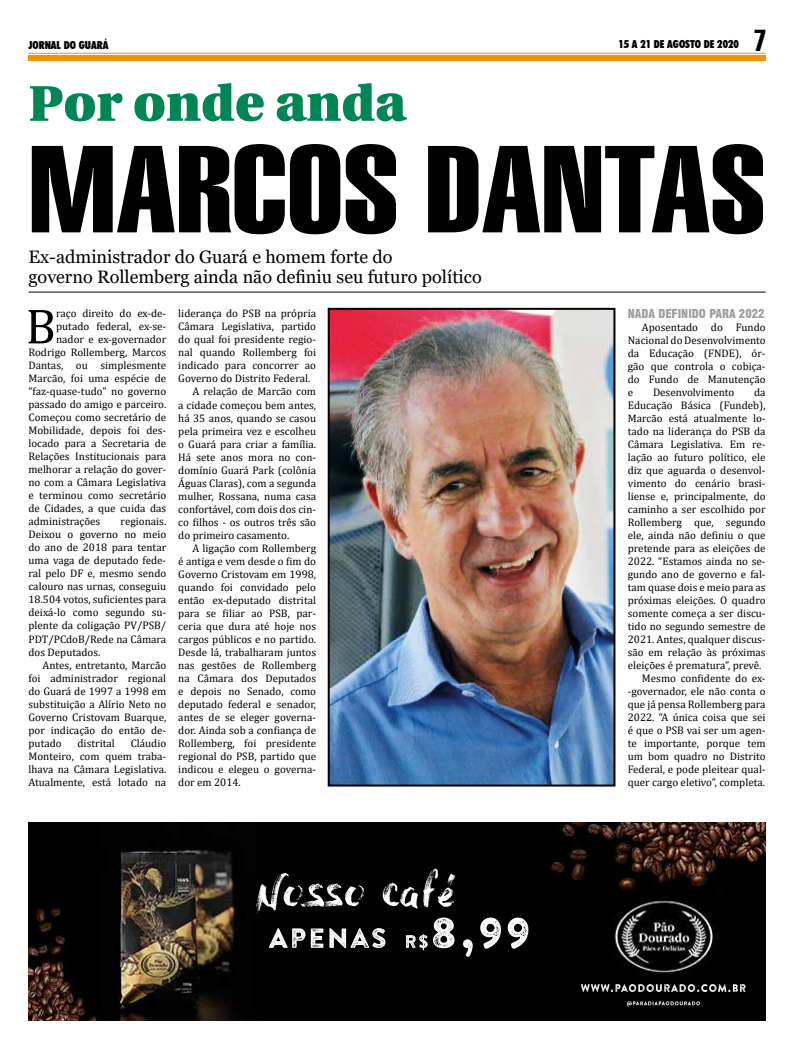
<style>
.page{position:relative;width:794px;height:1049px;background:#fff}
.page>*{position:absolute;margin:0;border:0;box-sizing:border-box;transform-origin:0 0}
.t1{font:120px "Swiss 911 BT Extra Compressed";color:#000;scale:1.25 1}
.t2{font:900 50px "Utopia";color:#008654}
.t3{font:50px "Cambria";color:#000}
.t4{font:29.6px "Swiss 911 BT Extra Compressed";color:#000}
.t5{font:18px/20px "Georgia";color:#000}
.t6{font:900 condensed 12px "Swiss 721 BT";color:#9d9d9c}
.t7{font:11px/13px "Cambria";color:#000;text-align:justify}
.t8{font:900 condensed 11px "Futura BT";color:#000}
</style>
<div class="page">
<div style="left:28px;top:55px;width:737px;height:6px;background:#f39200"></div>
<hr style="left:28px;top:53px;width:737px;height:1px;background:#f39200">
<img style="left:28px;top:822px;width:737px;height:198px">
<hr style="left:28px;top:292px;width:737px;height:1px;background:#000">
<img style="left:327px;top:307px;width:289px;height:480px">
<p class="t8" style="left:28px;top:38px;width:82px">JORNAL DO GUARÁ</p>
<p class="t8" style="left:618px;top:37px;width:122px">15 A 21 DE AGOSTO DE 2020</p>
<h3 class="t4" style="left:754px;top:24px;width:13px">7</h3>
<h2 class="t2" style="left:28px;top:75px;width:379px">Por onde anda</h2>
<h1 class="t1" style="left:28px;top:122px;width:591px">MARCOS DANTAS</h1>
<h3 class="t5" style="left:28px;top:247px;width:455px">Ex-administrador do Guará e homem forte do<br>governo Rollemberg ainda não definiu seu futuro político</h3>
<h2 class="t3" style="left:26px;top:297px;width:32px">B</h2>
<p class="t7" style="left:56px;top:307px;width:112px">raço direito do ex-de-</p>
<p class="t7" style="left:56px;top:320px;width:112px">putado federal, ex-se-</p>
<p class="t7" style="left:56px;top:333px;width:112px">nador e ex-governador</p>
<p class="t7" style="left:28px;top:346px;width:139px">Rodrigo Rollemberg, Marcos</p>
<p class="t7" style="left:28px;top:359px;width:139px">Dantas, ou simplesmente</p>
<p class="t7" style="left:28px;top:372px;width:139px">Marcão, foi uma espécie de</p>
<p class="t7" style="left:28px;top:385px;width:139px">“faz-quase-tudo” no governo</p>
<p class="t7" style="left:28px;top:398px;width:139px">passado do amigo e parceiro.</p>
<p class="t7" style="left:28px;top:411px;width:139px">Começou como secretário de</p>
<p class="t7" style="left:28px;top:424px;width:139px">Mobilidade, depois foi des-</p>
<p class="t7" style="left:28px;top:437px;width:139px">locado para a Secretaria de</p>
<p class="t7" style="left:28px;top:450px;width:139px">Relações Institucionais para</p>
<p class="t7" style="left:28px;top:463px;width:139px">melhorar a relação do gover-</p>
<p class="t7" style="left:28px;top:476px;width:139px">no com a Câmara Legislativa</p>
<p class="t7" style="left:28px;top:489px;width:139px">e terminou como secretário</p>
<p class="t7" style="left:28px;top:502px;width:139px">de Cidades, a que cuida das</p>
<p class="t7" style="left:28px;top:515px;width:73px">administrações</p>
<p class="t7" style="left:28px;top:515px;width:139px;text-indent:92px">regionais.<br>Deixou o governo no meio do ano de 2018 para tentar uma vaga de deputado fede&shy;ral pelo DF e, mesmo sendo calouro nas urnas, conseguiu 18.504 votos, suficientes para deixá-lo como segundo su&shy;plente da coligação PV/PSB/ PDT/PCdoB/Rede na Câmara dos Deputados.</p>
<p class="t7" style="left:28px;top:658px;width:139px;text-indent:14px">Antes, entretanto, Marcão foi administrador regional do Guará de 1997 a 1998 em substituição a Alírio Neto no Governo Cristovam Buarque, por indicação do então de&shy;putado</p>
<p class="t7" style="left:28px;top:736px;width:139px;text-indent:102px">Cláudio Monteiro, com quem traba&shy;lhava na Câmara Legislativa.<br>Atualmente, está lotado na</p>
<p class="t7" style="left:78px;top:736px;width:39px">distrital</p>
<p class="t7" style="left:178px;top:307px;width:139px">liderança do PSB na própria</p>
<p class="t7" style="left:178px;top:320px;width:139px">Câmara Legislativa, partido</p>
<p class="t7" style="left:178px;top:333px;width:139px">do qual foi presidente regio-</p>
<p class="t7" style="left:178px;top:346px;width:139px">nal quando Rollemberg foi</p>
<p class="t7" style="left:178px;top:359px;width:139px">indicado para concorrer ao</p>
<p class="t7" style="left:178px;top:372px;width:133px">Governo do Distrito Federal.</p>
<p class="t7" style="left:192px;top:385px;width:125px">A relação de Marcão com</p>
<p class="t7" style="left:178px;top:398px;width:139px">a cidade começou bem antes,</p>
<p class="t7" style="left:178px;top:411px;width:139px">há 35 anos, quando se casou</p>
<p class="t7" style="left:178px;top:424px;width:139px">pela primeira vez e escolheu</p>
<p class="t7" style="left:178px;top:437px;width:139px">o Guará para criar a família.</p>
<p class="t7" style="left:178px;top:450px;width:139px">Há sete anos mora no con-</p>
<p class="t7" style="left:178px;top:463px;width:139px">domínio Guará Park (colônia</p>
<p class="t7" style="left:178px;top:476px;width:139px">Águas Claras), com a segunda</p>
<p class="t7" style="left:178px;top:489px;width:139px">mulher, Rossana, numa casa</p>
<p class="t7" style="left:178px;top:502px;width:139px">confortável, com dois dos cin-</p>
<p class="t7" style="left:178px;top:515px;width:139px">co filhos - os outros três são</p>
<p class="t7" style="left:178px;top:528px;width:113px">do primeiro casamento.</p>
<p class="t7" style="left:192px;top:541px;width:125px">A ligação com Rollemberg</p>
<p class="t7" style="left:178px;top:554px;width:139px">é antiga e vem desde o fim do</p>
<p class="t7" style="left:178px;top:567px;width:139px">Governo Cristovam em 1998,</p>
<p class="t7" style="left:178px;top:580px;width:139px">quando foi convidado pelo</p>
<p class="t7" style="left:178px;top:593px;width:139px">então ex-deputado distrital</p>
<p class="t7" style="left:178px;top:606px;width:139px">para se filiar ao PSB, par-</p>
<p class="t7" style="left:178px;top:619px;width:139px">ceria que dura até hoje nos</p>
<p class="t7" style="left:178px;top:632px;width:139px">cargos públicos e no partido.</p>
<p class="t7" style="left:178px;top:645px;width:139px">Desde lá, trabalharam juntos</p>
<p class="t7" style="left:178px;top:658px;width:139px">nas gestões de Rollemberg</p>
<p class="t7" style="left:178px;top:671px;width:139px">na Câmara dos Deputados</p>
<p class="t7" style="left:178px;top:684px;width:139px">e depois no Senado, como</p>
<p class="t7" style="left:178px;top:697px;width:139px">deputado federal e senador,</p>
<p class="t7" style="left:178px;top:710px;width:139px">antes de se eleger governa-</p>
<p class="t7" style="left:178px;top:723px;width:139px">dor. Ainda sob a confiança de</p>
<p class="t7" style="left:178px;top:736px;width:139px">Rollemberg, foi presidente</p>
<p class="t7" style="left:178px;top:749px;width:139px">regional do PSB, partido que</p>
<p class="t7" style="left:178px;top:762px;width:139px">indicou e elegeu o governa-</p>
<p class="t7" style="left:178px;top:775px;width:64px">dor em 2014.</p>
<p class="t6" style="left:628px;top:306px;width:138px">NADA DEFINIDO PARA 2022</p>
<p class="t7" style="left:628px;top:321px;width:139px;text-indent:14px">Aposentado do Fundo Nacional do Desenvolvimento da Educação (FNDE), ór&shy;gão que controla o cobiça&shy;do Fundo de Manutenção e</p>
<p class="t7" style="left:653px;top:386px;width:83px">Desenvolvimento</p>
<p class="t7" style="left:754px;top:386px;width:13px">da</p>
<p class="t7" style="left:628px;top:399px;width:139px">Educação Básica (Fundeb),</p>
<p class="t7" style="left:628px;top:412px;width:139px">Marcão está atualmente lo-</p>
<p class="t7" style="left:628px;top:425px;width:139px">tado na liderança do PSB da</p>
<p class="t7" style="left:628px;top:438px;width:139px">Câmara Legislativa. Em re-</p>
<p class="t7" style="left:628px;top:451px;width:139px">lação ao futuro político, ele</p>
<p class="t7" style="left:628px;top:464px;width:139px">diz que aguarda o desenvol-</p>
<p class="t7" style="left:628px;top:477px;width:139px">vimento do cenário brasi-</p>
<p class="t7" style="left:628px;top:490px;width:139px">liense e, principalmente, do</p>
<p class="t7" style="left:628px;top:503px;width:139px">caminho a ser escolhido por</p>
<p class="t7" style="left:628px;top:516px;width:139px">Rollemberg que, segundo</p>
<p class="t7" style="left:628px;top:529px;width:139px">ele, ainda não definiu o que</p>
<p class="t7" style="left:628px;top:542px;width:139px">pretende para as eleições de</p>
<p class="t7" style="left:628px;top:555px;width:139px">2022. “Estamos ainda no se-</p>
<p class="t7" style="left:628px;top:568px;width:139px">gundo ano de governo e fal-</p>
<p class="t7" style="left:628px;top:581px;width:139px">tam quase dois e meio para as</p>
<p class="t7" style="left:628px;top:594px;width:139px">próximas eleições. O quadro</p>
<p class="t7" style="left:628px;top:607px;width:139px">somente começa a ser discu-</p>
<p class="t7" style="left:628px;top:620px;width:139px">tido no segundo semestre de</p>
<p class="t7" style="left:628px;top:633px;width:139px">2021. Antes, qualquer discus-</p>
<p class="t7" style="left:628px;top:646px;width:139px">são em relação às próximas</p>
<p class="t7" style="left:628px;top:659px;width:135px">eleições é prematura”, prevê.</p>
<p class="t7" style="left:642px;top:672px;width:125px">Mesmo confidente do ex-</p>
<p class="t7" style="left:628px;top:685px;width:139px">-governador, ele não conta o</p>
<p class="t7" style="left:628px;top:698px;width:139px">que já pensa Rollemberg para</p>
<p class="t7" style="left:628px;top:711px;width:139px">2022. “A única coisa que sei</p>
<p class="t7" style="left:628px;top:724px;width:139px">é que o PSB vai ser um agen-</p>
<p class="t7" style="left:628px;top:737px;width:139px">te importante, porque tem</p>
<p class="t7" style="left:628px;top:750px;width:139px">um bom quadro no Distrito</p>
<p class="t7" style="left:628px;top:763px;width:139px">Federal, e pode pleitear qual-</p>
<p class="t7" style="left:628px;top:776px;width:139px">quer cargo eletivo”, completa.</p>
</div>
